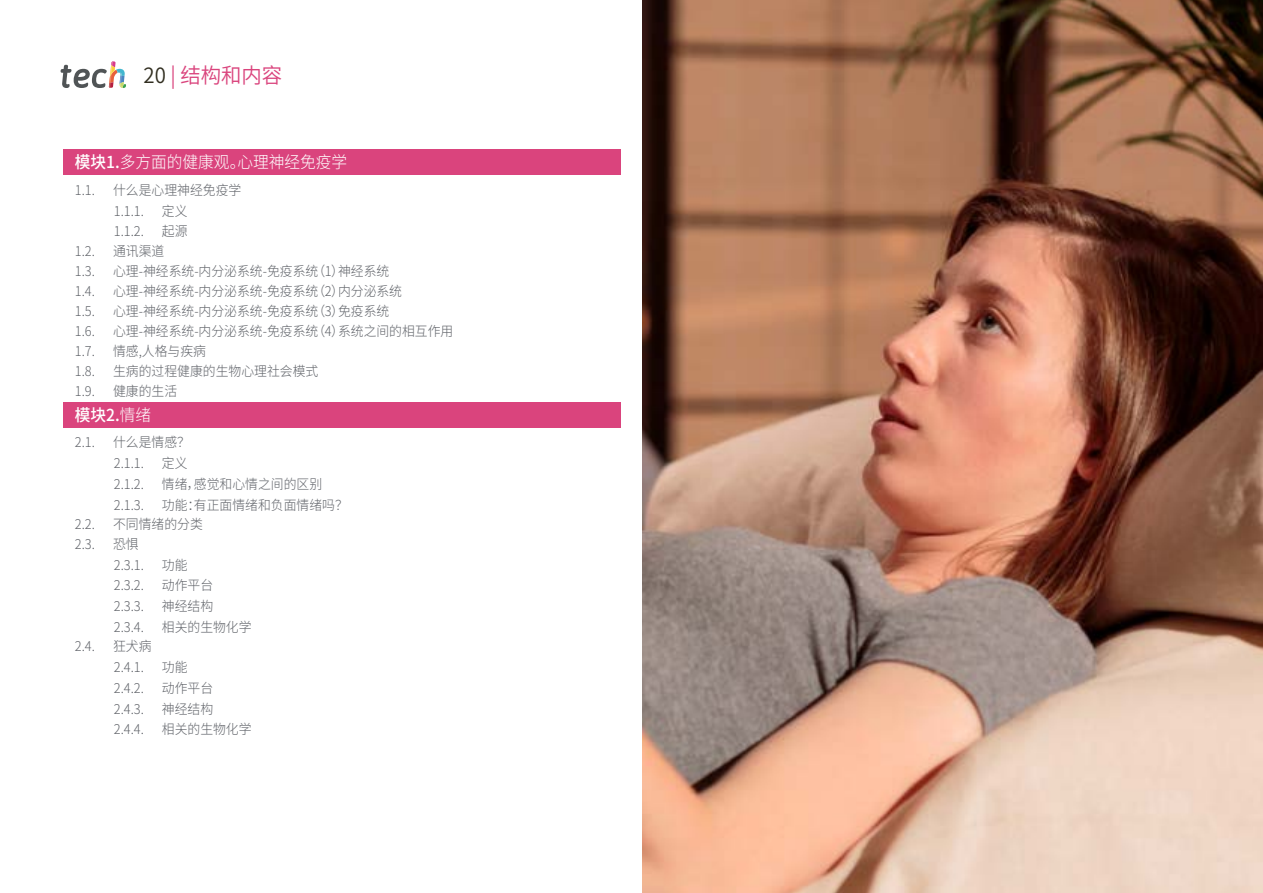
<style>
.page{position:relative;width:1263px;height:893px;background:#fff}
.page>*{position:absolute;margin:0;border:0;box-sizing:border-box;transform-origin:0 0}
.t1{font:21px "Source Han Sans CN";color:#da447d}
.t2{font:300 16.5px "Source Han Sans CN";color:#fff;scale:.95 1}
.t3{font:500 16.5px "Source Han Sans CN";color:#fff;scale:.95 1}
.t4{font:300 13.5px/20.7px "Source Han Sans CN";color:#61646a;scale:.95 1}
.s1{color:#312e20}
.s2{font-weight:500}
.s3{font-weight:300}
</style>
<div class="page">
<div style="left:64px;top:149px;width:557px;height:25px;background:#da447d"></div>
<div style="left:64px;top:402px;width:557px;height:25px;background:#da447d"></div>
<svg style="left:61px;top:61px;width:65px;height:27px"></svg>
<img style="left:642px;top:0;width:621px;height:893px">
<h1 class="t1" style="left:144px;top:63px;width:140px"><span class="s1">20</span> | 结构和内容</h1>
<p class="t2" style="left:75px;top:153px;width:288px"><span class="s2">模块1.</span>多方面的健康观。心理神经免疫学</p>
<p class="t4" style="left:75px;top:180px;width:23px">1.1.</p>
<p class="t4" style="left:113px;top:181px;width:136px;line-height:20px">什么是心理神经免疫学<br>1.1.1.</p>
<p class="t4" style="left:162px;top:200px;width:28px">定义</p>
<p class="t4" style="left:114px;top:220px;width:33px">1.1.2.</p>
<p class="t4" style="left:162px;top:220px;width:28px">起源</p>
<p class="t4" style="left:75px;top:240px;width:23px">1.2.</p>
<p class="t4" style="left:113px;top:240px;width:55px">通讯渠道</p>
<p class="t4" style="left:75px;top:260px;width:23px">1.3.</p>
<p class="t4" style="left:113px;top:260px;width:292px">心理-神经系统-内分泌系统-免疫系统（1）神经系统</p>
<p class="t4" style="left:75px;top:281px;width:23px">1.4.</p>
<p class="t4" style="left:113px;top:281px;width:306px">心理-神经系统-内分泌系统-免疫系统（2）内分泌系统</p>
<p class="t4" style="left:75px;top:301px;width:23px">1.5.</p>
<p class="t4" style="left:113px;top:301px;width:292px">心理-神经系统-内分泌系统-免疫系统（3）免疫系统</p>
<p class="t4" style="left:75px;top:321px;width:23px">1.6.</p>
<p class="t4" style="left:113px;top:321px;width:360px">心理-神经系统-内分泌系统-免疫系统（4）系统之间的相互作用</p>
<p class="t4" style="left:75px;top:341px;width:23px">1.7.</p>
<p class="t4" style="left:113px;top:341px;width:99px">情感,人格与疾病</p>
<p class="t4" style="left:75px;top:361px;width:23px">1.8.</p>
<p class="t4" style="left:113px;top:361px;width:217px">生病的过程健康的生物心理社会模式</p>
<p class="t4" style="left:75px;top:381px;width:23px">1.9.</p>
<p class="t4" style="left:113px;top:381px;width:69px">健康的生活</p>
<p class="t3" style="left:75px;top:406px;width:82px">模块2.<span class="s3">情绪</span></p>
<p class="t4" style="left:75px;top:432px;width:23px">2.1.</p>
<p class="t4" style="left:113px;top:432px;width:83px">什么是情感？<br>2.1.1.</p>
<p class="t4" style="left:162px;top:453px;width:28px">定义</p>
<p class="t4" style="left:114px;top:474px;width:33px">2.1.2.</p>
<p class="t4" style="left:162px;top:474px;width:170px">情绪，感觉和心情之间的区别</p>
<p class="t4" style="left:114px;top:495px;width:33px">2.1.3.</p>
<p class="t4" style="left:162px;top:495px;width:197px">功能：有正面情绪和负面情绪吗？</p>
<p class="t4" style="left:75px;top:514px;width:23px">2.2.</p>
<p class="t4" style="left:113px;top:514px;width:96px">不同情绪的分类</p>
<p class="t4" style="left:75px;top:534px;width:23px">2.3.</p>
<p class="t4" style="left:113px;top:534px;width:34px">恐惧<br>2.3.1.</p>
<p class="t4" style="left:162px;top:554px;width:28px">功能</p>
<p class="t4" style="left:114px;top:575px;width:33px">2.3.2.</p>
<p class="t4" style="left:162px;top:575px;width:55px">动作平台</p>
<p class="t4" style="left:114px;top:596px;width:33px">2.3.3.</p>
<p class="t4" style="left:162px;top:596px;width:55px">神经结构</p>
<p class="t4" style="left:114px;top:617px;width:33px">2.3.4.</p>
<p class="t4" style="left:162px;top:617px;width:96px">相关的生物化学</p>
<p class="t4" style="left:75px;top:636px;width:23px">2.4.</p>
<p class="t4" style="left:113px;top:636px;width:42px">狂犬病<br>2.4.1.</p>
<p class="t4" style="left:162px;top:657px;width:28px">功能</p>
<p class="t4" style="left:114px;top:678px;width:33px">2.4.2.</p>
<p class="t4" style="left:162px;top:678px;width:55px">动作平台</p>
<p class="t4" style="left:114px;top:698px;width:33px">2.4.3.</p>
<p class="t4" style="left:162px;top:698px;width:55px">神经结构</p>
<p class="t4" style="left:114px;top:719px;width:33px">2.4.4.</p>
<p class="t4" style="left:162px;top:719px;width:96px">相关的生物化学</p>
</div>
